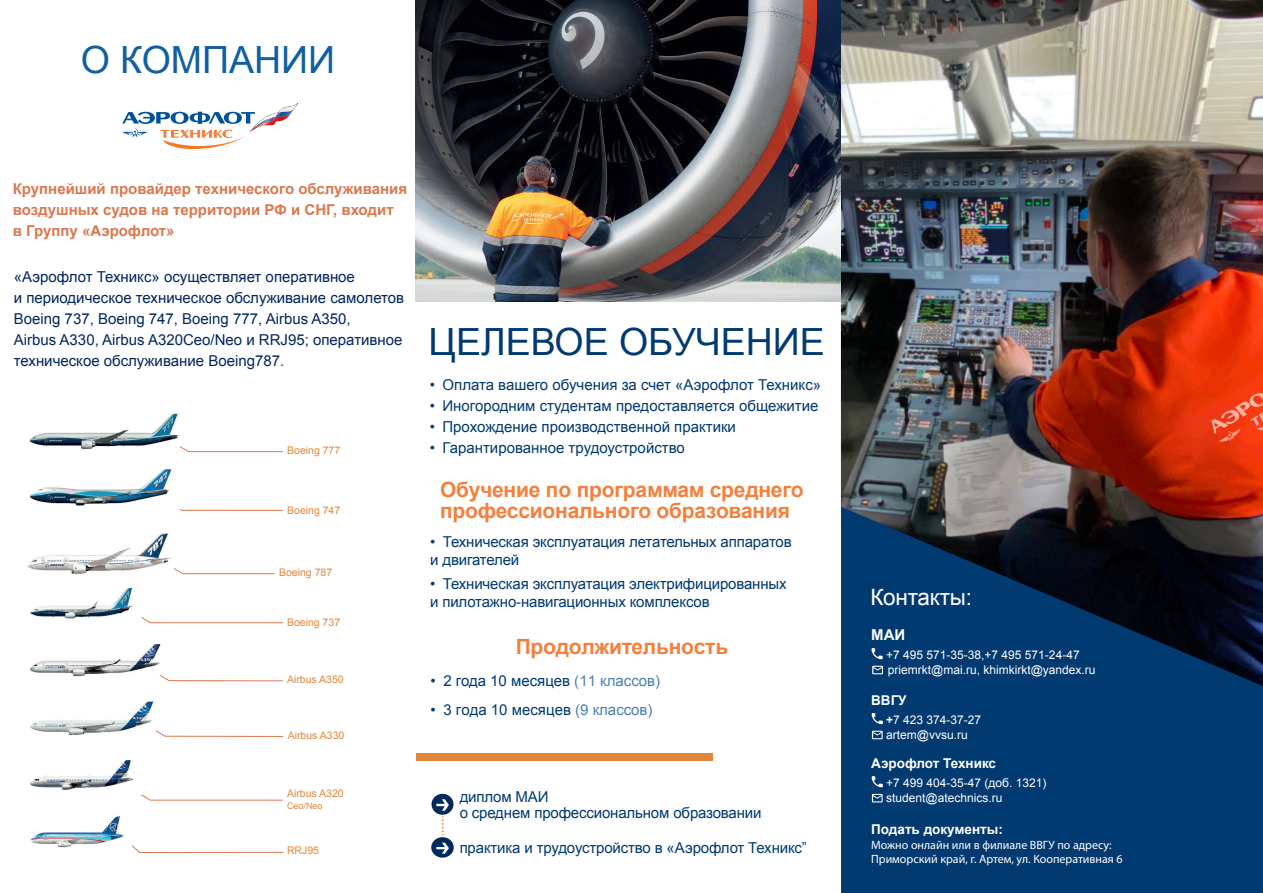
<style>
.page{position:relative;width:1263px;height:893px;background:#fff}
.page>*{position:absolute;margin:0;border:0;box-sizing:border-box;transform-origin:0 0}
.t1{font:37.5px "Arial";color:#003a71}
.t2{font:37.5px "Arial";color:#105ea3}
.t3{font:22.5px "Arial";letter-spacing:-.01em;color:#fff}
.t4{font:700 21px/21px "Arial";letter-spacing:-.01em;color:#f4803d}
.t5{font:15px/18px "Arial";letter-spacing:-.01em;color:#003a71}
.t6{font:15px/21px "Arial";color:#00275f}
.t7{font:700 15px/21px "Arial";color:#da784f}
.t8{font:700 15px "Arial";color:#fff}
.t9{font:700 13.5px "Arial";color:#fff}
.t10{font:12px/15px "Arial";color:#fff}
.t11{font:12px/14.4px "Myriad Pro";color:#fff}
.t12{font:10.5px "Arial";color:#e4863a}
.t13{font:9px "Arial";color:#e4863a}
.s1{color:#4780b5}
.s2{font-weight:700}
</style>
<div class="page">
<svg style="left:122px;top:103px;width:176px;height:46px"></svg>
<img style="left:30px;top:587px;width:150px;height:261px">
<svg style="left:180px;top:446px;width:103px;height:6px"></svg>
<svg style="left:180px;top:508px;width:103px;height:3px"></svg>
<svg style="left:141px;top:617px;width:142px;height:6px"></svg>
<svg style="left:159px;top:675px;width:124px;height:6px"></svg>
<svg style="left:156px;top:730px;width:127px;height:7px"></svg>
<svg style="left:141px;top:794px;width:142px;height:6px"></svg>
<svg style="left:131px;top:845px;width:153px;height:8px"></svg>
<svg style="left:431px;top:793px;width:23px;height:23px"></svg>
<div style="left:430px;top:792px;width:25px;height:24px;border:2px solid #fff;border-radius:50%"></div>
<svg style="left:430px;top:836px;width:24px;height:22px"></svg>
<div style="left:430px;top:836px;width:25px;height:23px;border:2px solid #fff;border-radius:50%"></div>
<svg style="left:436px;top:799px;width:13px;height:55px"></svg>
<div style="left:416px;top:753px;width:297px;height:8px;background:#e4863a"></div>
<div style="left:841px;top:0;width:422px;height:893px;background:#003a71"></div>
<img style="left:841px;top:0;width:422px;height:686px">
<svg style="left:872px;top:713px;width:11px;height:11px"></svg>
<svg style="left:872px;top:731px;width:11px;height:8px"></svg>
<svg style="left:872px;top:776px;width:11px;height:11px"></svg>
<svg style="left:872px;top:794px;width:11px;height:8px"></svg>
<img style="left:28px;top:533px;width:144px;height:41px">
<svg style="left:173px;top:568px;width:102px;height:6px"></svg>
<img style="left:29px;top:413px;width:150px;height:93px">
<img style="left:416px;top:0;width:425px;height:302px">
<h1 class="t2" style="left:81px;top:35px;width:256px">О КОМПАНИИ</h1>
<p class="t7" style="left:13px;top:178px;width:396px">Крупнейший провайдер технического обслуживания воздушных судов на территории РФ и СНГ, входит<br>в Группу «Аэрофлот»</p>
<p class="t6" style="left:14px;top:266px;width:392px">«Аэрофлот Техникс» осуществляет оперативное<br>и периодическое техническое обслуживание самолетов Boeing 737, Boeing 747, Boeing 777, Airbus A350,<br>Airbus A330, Airbus A320Ceo/Neo и RRJ95; оперативное техническое обслуживание Boeing787.</p>
<p class="t12" style="left:287px;top:444px;width:55px">Boeing 777</p>
<p class="t12" style="left:287px;top:503px;width:55px">Boeing 747</p>
<p class="t12" style="left:279px;top:566px;width:55px">Boeing 787</p>
<p class="t12" style="left:287px;top:615px;width:55px">Boeing 737</p>
<p class="t12" style="left:287px;top:673px;width:58px">Airbus A350</p>
<p class="t12" style="left:288px;top:729px;width:58px">Airbus A330</p>
<p class="t12" style="left:287px;top:787px;width:58px">Airbus A320</p>
<p class="t13" style="left:287px;top:800px;width:37px">Ceo/Neo</p>
<p class="t12" style="left:287px;top:844px;width:34px">RRJ95</p>
<h1 class="t1" style="left:428px;top:318px;width:398px">ЦЕЛЕВОЕ ОБУЧЕНИЕ</h1>
<p class="t5" style="left:430px;top:376px;width:393px">• Оплата вашего обучения за счет «Аэрофлот Техникс»</p>
<p class="t5" style="left:430px;top:397px;width:390px">• Иногородним студентам предоставляется общежитие</p>
<p class="t5" style="left:430px;top:418px;width:308px">• Прохождение производственной практики</p>
<p class="t5" style="left:430px;top:439px;width:257px">• Гарантированное трудоустройство</p>
<h3 class="t4" style="left:440px;top:480px;width:365px">Обучение по программам среднего профессионального образования</h3>
<p class="t5" style="left:430px;top:533px;width:363px">• Техническая эксплуатация летательных аппаратов и двигателей</p>
<p class="t5" style="left:430px;top:574px;width:358px">• Техническая эксплуатация электрифицированных и пилотажно-навигационных комплексов</p>
<h3 class="t4" style="left:516px;top:637px;width:214px">Продолжительность</h3>
<p class="t5" style="left:431px;top:672px;width:231px">• 2 года 10 месяцев <span class="s1">(11 классов)</span></p>
<p class="t5" style="left:431px;top:701px;width:223px">• 3 года 10 месяцев <span class="s1">(9 классов)</span></p>
<p class="t5" style="left:460px;top:788px;width:303px;line-height:16px">диплом МАИ<br>о среднем профессиональном образовании</p>
<p class="t5" style="left:460px;top:839px;width:349px">практика и трудоустройство в «Аэрофлот Техникс”</p>
<h2 class="t3" style="left:870px;top:582px;width:103px">Контакты:</h2>
<p class="t8" style="left:871px;top:625px;width:36px">МАИ</p>
<p class="t10" style="left:886px;top:647px;width:211px;line-height:15.6px">+7 495 571-35-38,+7 495 571-24-47 priemrkt@mai.ru, khimkirkt@yandex.ru</p>
<p class="t9" style="left:871px;top:691px;width:37px">ВВГУ</p>
<p class="t10" style="left:886px;top:712px;width:97px"><span class="s2">+</span>7 423 374-37-27 artem@vvsu.ru</p>
<p class="t9" style="left:871px;top:754px;width:126px">Аэрофлот Техникс</p>
<p class="t10" style="left:886px;top:775px;width:162px">+7 499 404-35-47 (доб. 1321) student@atechnics.ru</p>
<p class="t9" style="left:871px;top:821px;width:133px">Подать документы:</p>
<p class="t11" style="left:871px;top:837px;width:253px">Можно онлайн или в филиале ВВГУ по адресу:<br>Приморский край, г. Артем, ул. Кооперативная 6</p>
</div>
